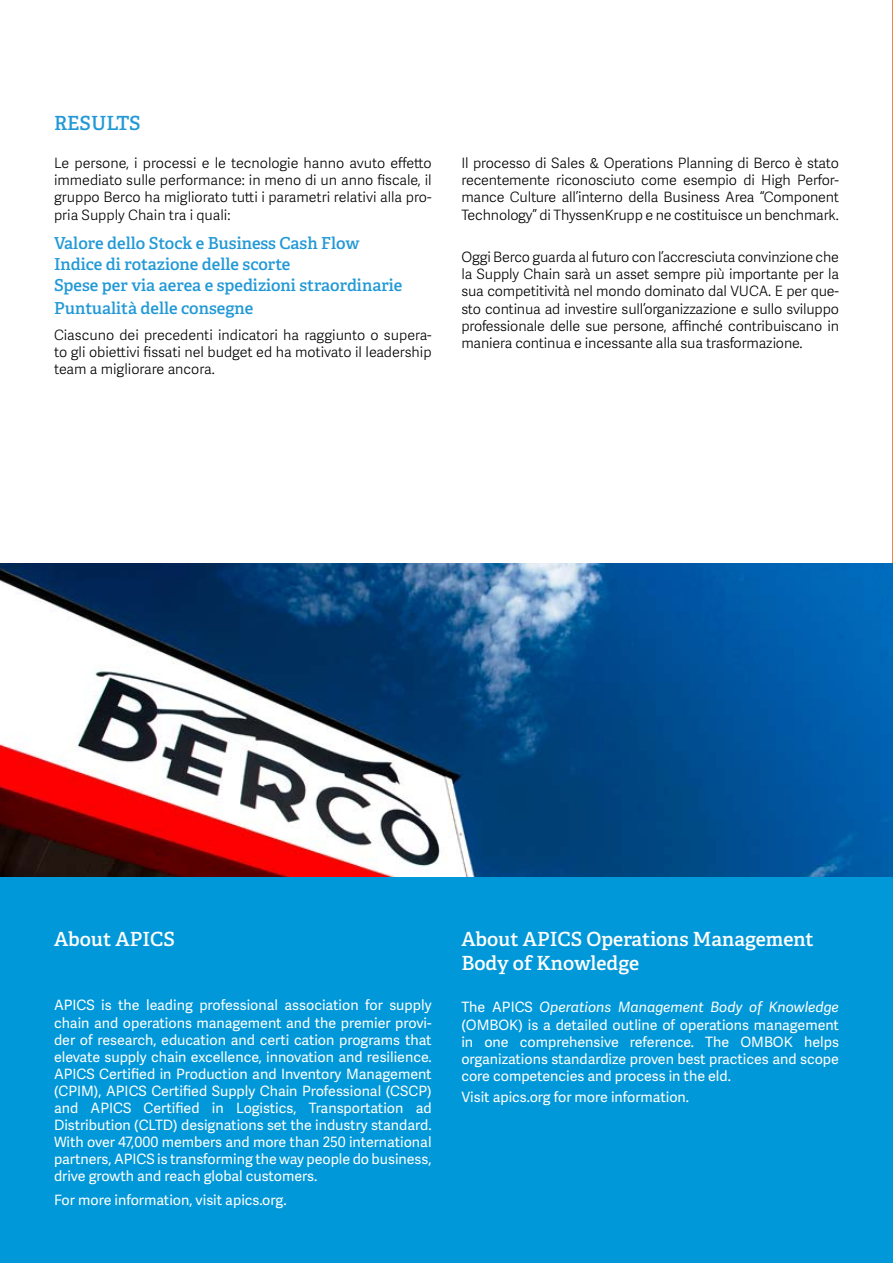
<style>
.page{position:relative;width:893px;height:1263px;background:#fff}
.page>*{position:absolute;margin:0;border:0;box-sizing:border-box;transform-origin:0 0}
.t1{font:600 19.5px/23.4px "Adelle";color:#fff}
.t2{font:600 19.5px "Adelle";color:#2299d6}
.t3{font:600 16.5px/21px "Adelle";color:#2299d6}
.t4{font:14.25px/17.1px "Adelle Sans";color:#fff;text-align:justify}
.t5{font:300 14.25px/17.1px "Adelle Sans";letter-spacing:-.01em;color:#000;text-align:justify}
.s1{font-style:italic}
</style>
<div class="page">
<hr style="left:892px;top:0;width:1px;height:1263px;background:#f1894e">
<div style="left:0;top:876px;width:893px;height:387px;background:#0098d8"></div>
<img style="left:0;top:563px;width:892px;height:313px">
<h1 class="t2" style="left:54px;top:111px;width:88px">RESULTS</h1>
<p class="t5" style="left:54px;top:154px;width:379px">Le persone, i processi e le tecnologie hanno avuto effetto immediato sulle performance: in meno di un anno fiscale, il gruppo Berco ha migliorato tutti i parametri relativi alla pro&shy;pria Supply Chain tra i quali:</p>
<p class="t3" style="left:54px;top:233px;width:350px">Valore dello Stock e Business Cash Flow<br>Indice di rotazione delle scorte<br>Spese per via aerea e spedizioni straordinarie</p>
<p class="t3" style="left:54px;top:298px;width:201px">Puntualità delle consegne</p>
<p class="t5" style="left:54px;top:326px;width:379px">Ciascuno dei precedenti indicatori ha raggiunto o supera&shy;to gli obiettivi fissati nel budget ed ha motivato il leadership team a migliorare ancora.</p>
<p class="t5" style="left:461px;top:154px;width:379px">Il processo di Sales &amp; Operations Planning di Berco è stato recentemente riconosciuto come esempio di High Perfor&shy;mance Culture all’interno della Business Area “Component Technology” di ThyssenKrupp e ne costituisce un benchmark.</p>
<p class="t5" style="left:461px;top:248px;width:379px">Oggi Berco guarda al futuro con l’accresciuta convinzione che la Supply Chain sarà un asset sempre più importante per la sua competitività nel mondo dominato dal VUCA. E per que&shy;sto continua ad investire sull’organizzazione e sullo sviluppo professionale delle sue persone, affinché contribuiscano in maniera continua e incessante alla sua trasformazione.</p>
<h1 class="t1" style="left:54px;top:928px;width:122px">About APICS</h1>
<p class="t4" style="left:54px;top:996px;width:379px">APICS is the leading professional association for supply chain and operations management and the premier provi&shy;der of research, education and certi cation programs that elevate supply chain excellence, innovation and resilience.<br>APICS Certified in Production and Inventory Management (CPIM), APICS Certified Supply Chain Professional (CSCP) and APICS Certified in Logistics, Transportation ad Distribution (CLTD) designations set the industry standard.<br>With over 47,000 members and more than 250 international partners, APICS is transforming the way people do business, drive growth and reach global customers.</p>
<p class="t4" style="left:54px;top:1191px;width:234px">For more information, visit apics.org.</p>
<h1 class="t1" style="left:461px;top:928px;width:354px">About APICS Operations Management<br>Body of Knowledge</h1>
<p class="t4" style="left:461px;top:998px;width:379px">The APICS <span class="s1">Operations Management Body of Knowledge </span>(OMBOK) is a detailed outline of operations management in one comprehensive reference. The OMBOK helps organizations standardize proven best practices and scope core competencies and process in the eld.</p>
<p class="t4" style="left:461px;top:1088px;width:229px">Visit apics.org for more information.</p>
</div>
